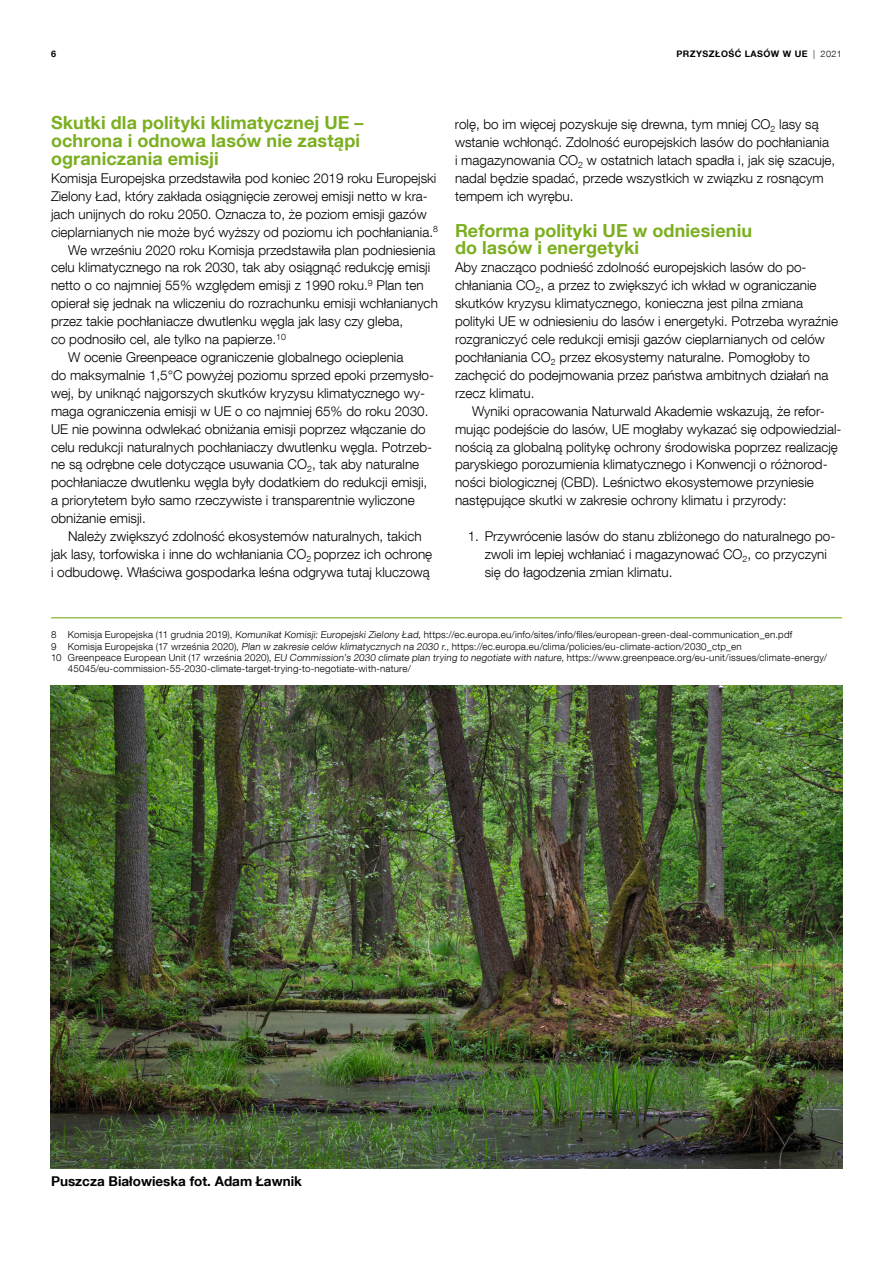
<style>
.page{position:relative;width:893px;height:1263px;background:#fff}
.page>*{position:absolute;margin:0;border:0;box-sizing:border-box;transform-origin:0 0}
.t1{font:700 18px/17.9px "Helvetica Neue LT Com";letter-spacing:.01em;color:#7baf1f}
.t2{font:300 13.5px/17.9px "Helvetica Neue LT Com";color:#000}
.t3{font:700 13.5px "Helvetica Neue LT Com";color:#000}
.t4{font:300 9.75px "Helvetica Neue LT Com";letter-spacing:.02em;color:#000}
.t5{font:700 9px "Helvetica Neue LT Com";letter-spacing:.05em;color:#000}
.s1{font-weight:300}
.s2{color:#030303}
</style>
<div class="page">
<img style="left:51px;top:685px;width:791px;height:483px">
<hr style="left:51px;top:617px;width:791px;height:1px;background:#7baf1f">
<p class="t5" style="left:51px;top:49px;width:7px">6</p>
<p class="t5" style="left:676px;top:49px;width:167px">PRZYSZŁOŚĆ LASÓW W UE <span class="s1">| 2021</span></p>
<h1 class="t1" style="left:51px;top:113px;width:314px">Skutki dla polityki klimatycznej UE – ochrona i odnowa lasów nie zastąpi ograniczania emisji</h1>
<p class="t2" style="left:51px;top:169px;width:387px">Komisja Europejska przedstawiła pod koniec 2019 roku Europejski</p>
<p class="t2" style="left:51px;top:187px;width:378px">Zielony Ład, który zakłada osiągnięcie zerowej emisji netto w kra-</p>
<p class="t2" style="left:51px;top:205px;width:377px">jach unijnych do roku 2050. Oznacza to, że poziom emisji gazów</p>
<p class="t2" style="left:51px;top:223px;width:388px">cieplarnianych nie może być wyższy od poziomu ich pochłaniania.<sup>8</sup></p>
<p class="t2" style="left:68px;top:240px;width:369px">We wrześniu 2020 roku Komisja przedstawiła plan podniesienia</p>
<p class="t2" style="left:51px;top:258px;width:381px">celu klimatycznego na rok 2030, tak aby osiągnąć redukcję emisji</p>
<p class="t2" style="left:51px;top:276px;width:374px">netto o co najmniej 55% względem emisji z 1990 roku.<sup>9</sup> Plan ten</p>
<p class="t2" style="left:51px;top:294px;width:388px">opierał się jednak na wliczeniu do rozrachunku emisji wchłanianych</p>
<p class="t2" style="left:51px;top:312px;width:354px">przez takie pochłaniacze dwutlenku węgla jak lasy czy gleba,</p>
<p class="t2" style="left:51px;top:330px;width:236px">co podnosiło cel, ale tylko na papierze.<sup>10</sup></p>
<p class="t2" style="left:68px;top:348px;width:337px">W ocenie Greenpeace ograniczenie globalnego ocieplenia</p>
<p class="t2" style="left:51px;top:366px;width:384px">do maksymalnie 1,5°C powyżej poziomu sprzed epoki przemysło-</p>
<p class="t2" style="left:51px;top:384px;width:376px">wej, by uniknąć najgorszych skutków kryzysu klimatycznego wy-</p>
<p class="t2" style="left:51px;top:402px;width:379px">maga ograniczenia emisji w UE o co najmniej 65% do roku 2030.</p>
<p class="t2" style="left:51px;top:420px;width:376px">UE nie powinna odwlekać obniżania emisji poprzez włączanie do</p>
<p class="t2" style="left:51px;top:437px;width:383px">celu redukcji naturalnych pochłaniaczy dwutlenku węgla. Potrzeb-</p>
<p class="t2" style="left:51px;top:455px;width:370px">ne są odrębne cele dotyczące usuwania CO<sub>2</sub>, tak aby naturalne</p>
<p class="t2" style="left:51px;top:473px;width:378px">pochłaniacze dwutlenku węgla były dodatkiem do redukcji emisji,</p>
<p class="t2" style="left:51px;top:491px;width:365px">a priorytetem było samo rzeczywiste i transparentnie wyliczone</p>
<p class="t2" style="left:51px;top:509px;width:96px">obniżanie emisji.</p>
<p class="t2" style="left:68px;top:527px;width:355px">Należy zwiększyć zdolność ekosystemów naturalnych, takich</p>
<p class="t2" style="left:51px;top:545px;width:383px">jak lasy, torfowiska i inne do wchłaniania CO<sub>2</sub> poprzez ich ochronę</p>
<p class="t2" style="left:51px;top:563px;width:380px">i odbudowę. Właściwa gospodarka leśna odgrywa tutaj kluczową</p>
<p class="t2" style="left:455px;top:115px;width:382px">rolę, bo im więcej pozyskuje się drewna, tym mniej CO<sub>2</sub> lasy są wstanie wchłonąć. Zdolność europejskich lasów do pochłaniania<br>i magazynowania CO<sub>2</sub> w ostatnich latach spadła i, jak się szacuje, nadal będzie spadać, przede wszystkich w związku z rosnącym tempem ich wyrębu<span class="s2">.</span></p>
<h1 class="t1" style="left:455px;top:221px;width:299px">Reforma polityki UE w odniesieniu do lasów i energetyki</h1>
<p class="t2" style="left:455px;top:258px;width:385px">Aby znacząco podnieść zdolność europejskich lasów do po&shy;chłaniania CO<sub>2</sub>, a przez to zwiększyć ich wkład w ograniczanie skutków kryzysu klimatycznego, konieczna jest pilna zmiana polityki UE w odniesieniu do lasów i energetyki. Potrzeba wyraźnie rozgraniczyć cele redukcji emisji gazów cieplarnianych od celów pochłaniania CO<sub>2</sub> przez ekosystemy naturalne. Pomogłoby to zachęcić do podejmowania przez państwa ambitnych działań na rzecz klimatu.</p>
<p class="t2" style="left:455px;top:402px;width:388px;text-indent:17px">Wyniki opracowania Naturwald Akademie wskazują, że refor&shy;mując podejście do lasów, UE mogłaby wykazać się odpowiedzial&shy;nością za globalną politykę ochrony środowiska poprzez realizację paryskiego porozumienia klimatycznego i Konwencji o różnorod&shy;ności biologicznej (CBD). Leśnictwo ekosystemowe przyniesie następujące skutki w zakresie ochrony klimatu i przyrody:</p>
<p class="t2" style="left:485px;top:527px;width:352px;text-indent:-17px">1. Przywrócenie lasów do stanu zbliżonego do naturalnego po&shy;zwoli im lepiej wchłaniać i magazynować CO<sub>2</sub>, co przyczyni się do łagodzenia zmian klimatu.</p>
<p class="t4" style="left:51px;top:629px;width:743px">8 Komisja Europejska (11 grudnia 2019), Komunikat Komisji: Europejski Zielony Ład, https://ec.europa.eu/info/sites/info/files/european-green-deal-communication_en.pdf</p>
<p class="t4" style="left:51px;top:640px;width:692px">9 Komisja Europejska (17 września 2020), Plan w zakresie celów klimatycznych na 2030 r., https://ec.europa.eu/clima/policies/eu-climate-action/2030_ctp_en</p>
<p class="t4" style="left:51px;top:651px;width:778px">10 Greenpeace European Unit (17 września 2020), EU Commission’s 2030 climate plan trying to negotiate with nature, https://www.greenpeace.org/eu-unit/issues/climate-energy/</p>
<p class="t4" style="left:68px;top:663px;width:345px">45045/eu-commission-55-2030-climate-target-trying-to-negotiate-with-nature/</p>
<p class="t3" style="left:51px;top:1172px;width:252px">Puszcza Białowieska fot. Adam Ławnik</p>
</div>
